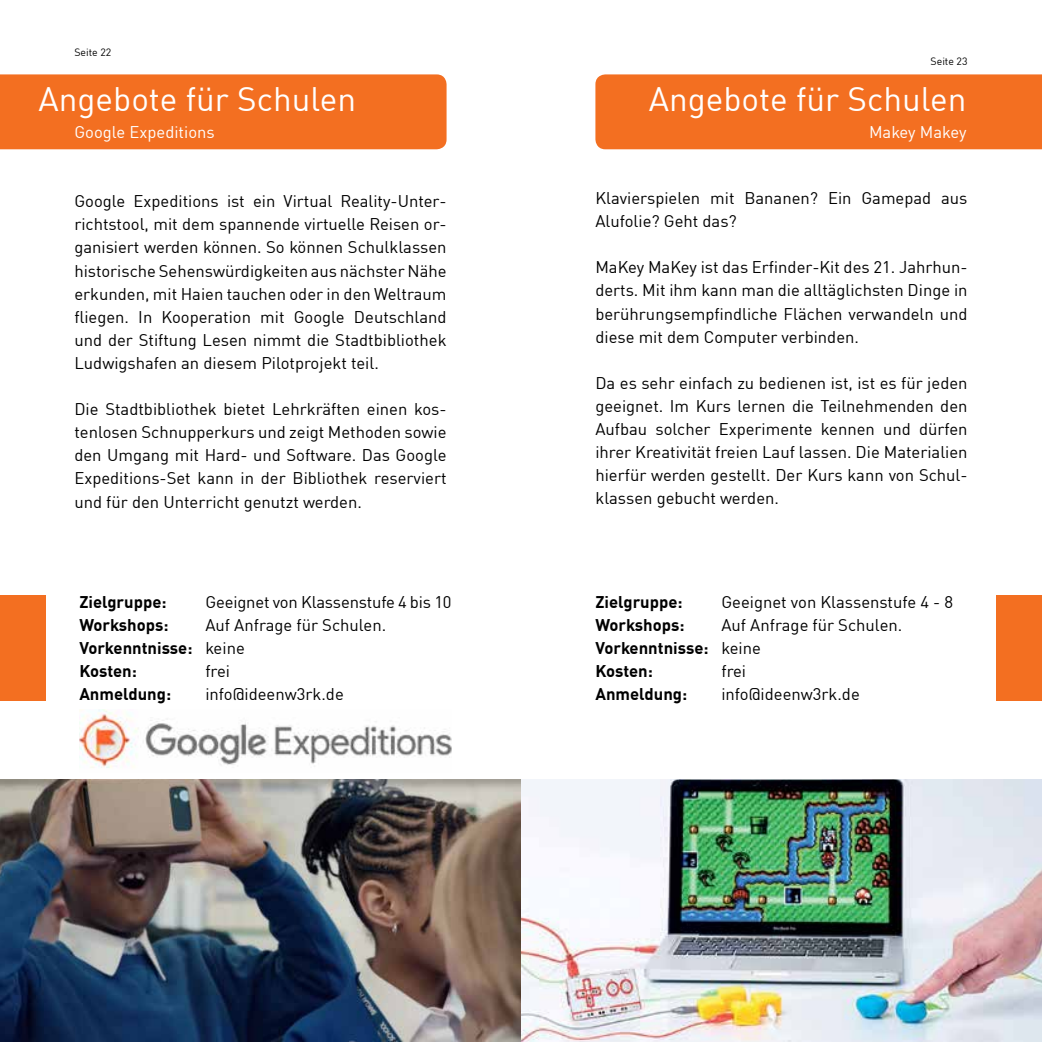
<style>
.page{position:relative;width:1042px;height:1042px;background:#fff}
.page>*{position:absolute;margin:0;border:0;box-sizing:border-box;transform-origin:0 0}
.t1{font:33.25px "DIN Offc";color:#fff}
.t2{font:16.62px/23.1px "DIN Offc";color:#000;text-align:justify}
.t3{font:700 16.62px "DIN Offc";color:#000}
.t4{font:16.62px "DIN Offc";color:#fff}
.t5{font:10.5px "DIN Offc";color:#000}
.s1{font-weight:700}
</style>
<div class="page">
<div style="left:0;top:595px;width:45px;height:105px;background:#f36f21"></div>
<div style="left:0;top:74px;width:446px;height:75px;background:#f36f21"></div>
<img style="left:0;top:779px;width:1042px;height:263px">
<img style="left:79px;top:710px;width:372px;height:58px">
<div style="left:996px;top:595px;width:46px;height:105px;background:#f36f21"></div>
<div style="left:595px;top:74px;width:447px;height:75px;background:#f36f21"></div>
<p class="t5" style="left:74px;top:46px;width:38px">Seite 22</p>
<p class="t5" style="left:930px;top:55px;width:38px">Seite 23</p>
<h1 class="t1" style="left:39px;top:78px;width:319px">Angebote für Schulen</h1>
<p class="t4" style="left:74px;top:122px;width:142px">Google Expeditions</p>
<h1 class="t1" style="left:649px;top:78px;width:319px">Angebote für Schulen</h1>
<p class="t4" style="left:869px;top:122px;width:99px">Makey Makey</p>
<p class="t2" style="left:74px;top:189px;width:374px">Google Expeditions ist ein Virtual Reality-Unter&shy;richtstool, mit dem spannende virtuelle Reisen or&shy;ganisiert werden können. So können Schulklassen historische Sehenswürdigkeiten aus nächster Nähe erkunden, mit Haien tauchen oder in den Weltraum fliegen. In Kooperation mit Google Deutschland und der Stiftung Lesen nimmt die Stadtbibliothek Ludwigshafen an diesem Pilotprojekt teil.</p>
<p class="t2" style="left:74px;top:397px;width:374px">Die Stadtbibliothek bietet Lehrkräften einen kos&shy;tenlosen Schnupperkurs und zeigt Methoden sowie den Umgang mit Hard- und Software. Das Google Expeditions-Set kann in der Bibliothek reserviert und für den Unterricht genutzt werden.</p>
<p class="t2" style="left:595px;top:186px;width:374px">Klavierspielen mit Bananen? Ein Gamepad aus<br>Alufolie? Geht das?</p>
<p class="t2" style="left:595px;top:255px;width:374px">MaKey MaKey ist das Erfinder-Kit des 21. Jahrhun&shy;derts. Mit ihm kann man die alltäglichsten Dinge in berührungsempfindliche Flächen verwandeln und diese mit dem Computer verbinden.</p>
<p class="t2" style="left:595px;top:371px;width:374px">Da es sehr einfach zu bedienen ist, ist es für jeden geeignet. Im Kurs lernen die Teilnehmenden den Aufbau solcher Experimente kennen und dürfen ihrer Kreativität freien Lauf lassen. Die Materialien hierfür werden gestellt. Der Kurs kann von Schul&shy;klassen gebucht werden.</p>
<p class="t3" style="left:79px;top:591px;width:89px">Zielgruppe:</p>
<p class="t2" style="left:205px;top:590px;width:248px">Geeignet von Klassenstufe 4 bis 10</p>
<p class="t3" style="left:79px;top:614px;width:91px">Workshops:</p>
<p class="t2" style="left:79px;top:613px;width:308px;text-align:left;text-indent:126px">Auf Anfrage für Schulen.<br><span class="s1">Vorkenntnisse:</span> keine<br><span class="s1">Kosten:</span></p>
<p class="t2" style="left:205px;top:659px;width:26px">frei</p>
<p class="t3" style="left:595px;top:591px;width:89px">Zielgruppe:</p>
<p class="t2" style="left:721px;top:590px;width:233px">Geeignet von Klassenstufe 4 - 8</p>
<p class="t3" style="left:595px;top:614px;width:91px">Workshops:</p>
<p class="t2" style="left:595px;top:613px;width:308px;text-align:left;text-indent:126px">Auf Anfrage für Schulen.<br><span class="s1">Vorkenntnisse:</span> keine<br><span class="s1">Kosten:</span></p>
<p class="t2" style="left:721px;top:659px;width:26px">frei</p>
<p class="t3" style="left:79px;top:683px;width:93px">Anmeldung:</p>
<p class="t2" style="left:205px;top:682px;width:140px">info@ideenw3rk.de</p>
<p class="t3" style="left:595px;top:683px;width:93px">Anmeldung:</p>
<p class="t2" style="left:721px;top:682px;width:140px">info@ideenw3rk.de</p>
</div>
